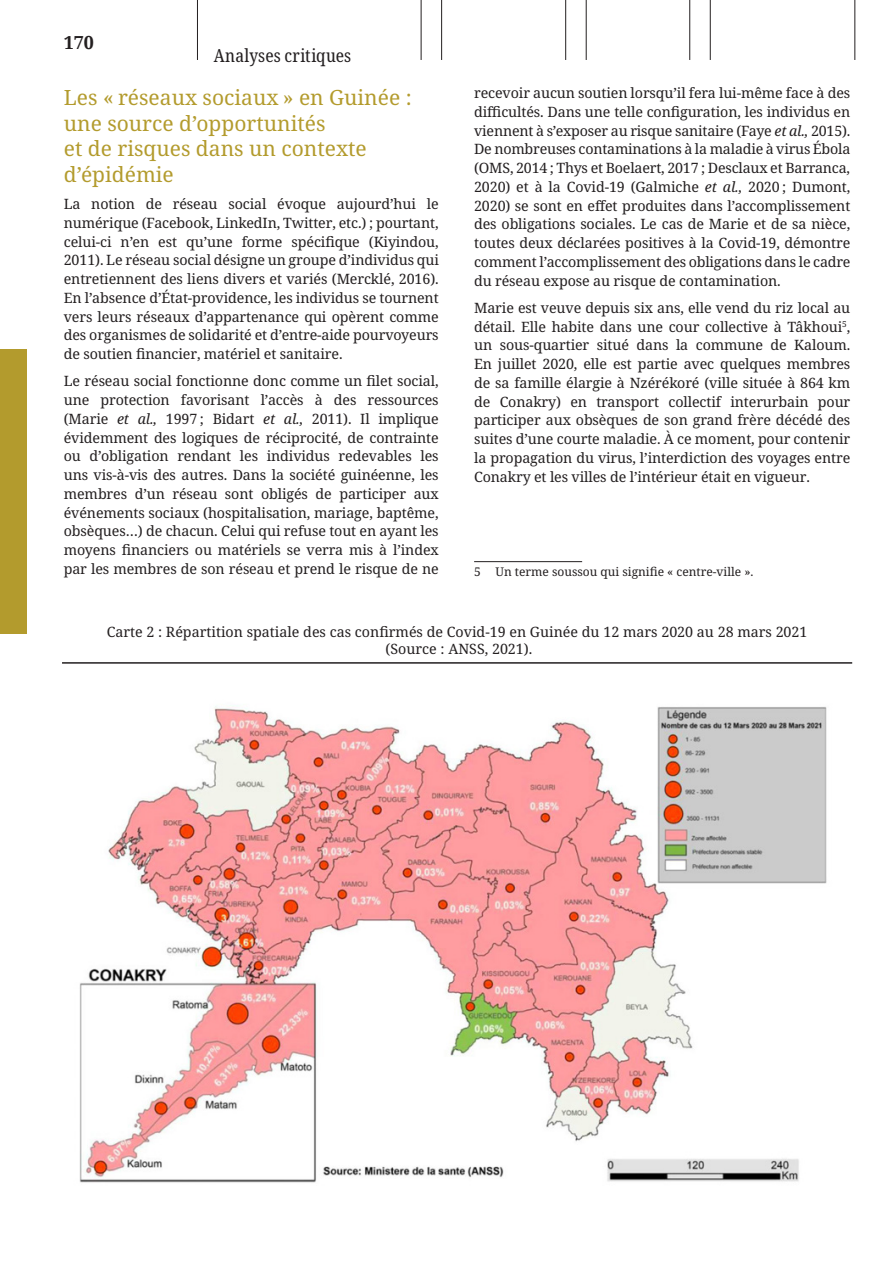
<style>
.page{position:relative;width:893px;height:1263px;background:#fff}
.page>*{position:absolute;margin:0;border:0;box-sizing:border-box;transform-origin:0 0}
.Titre_2-Fre_Sylla{font:21px/25.5px "Noto Serif";color:#b39b2d}
.t1{font:condensed 18px "Noto Serif";letter-spacing:.005em;color:#231f20}
.t2{font:700 18px "Noto Serif";color:#231f20}
.Texte_FR_Sylla{font:14.25px/18.8px "Noto Serif";letter-spacing:-.01em;color:#231f20;text-align:justify}
.legende-carte{font:14.25px/16.5px "Noto Serif";color:#231f20;text-align:center}
.Note{font:12px "Noto Serif";color:#231f20}
.s1{font-style:italic}
</style>
<div class="page">
<div style="left:0;top:349px;width:27px;height:285px;background:#b39b2d"></div>
<hr style="left:197px;top:0;width:1px;height:60px;background:#231f20">
<hr style="left:441px;top:0;width:1px;height:60px;background:#231f20">
<hr style="left:586px;top:0;width:1px;height:60px;background:#231f20">
<hr style="left:710px;top:0;width:1px;height:60px;background:#231f20">
<hr style="left:854px;top:0;width:1px;height:60px;background:#231f20">
<hr style="left:421px;top:0;width:1px;height:60px;background:#231f20">
<hr style="left:565px;top:0;width:1px;height:60px;background:#231f20">
<hr style="left:689px;top:0;width:1px;height:60px;background:#231f20">
<hr style="left:474px;top:561px;width:108px;height:1px;background:#231f20">
<hr style="left:62px;top:662px;width:790px;height:2px;background:#231f20">
<img style="left:79px;top:705px;width:748px;height:478px">
<p class="t2" style="left:64px;top:30px;width:32px">170</p>
<p class="t1" style="left:214px;top:44px;width:139px">Analyses critiques</p>
<p class="Titre_2-Fre_Sylla" style="left:64px;top:86px;width:349px">Les « réseaux sociaux » en Guinée : une source d’opportunités<br>et de risques dans un contexte d’épidémie</p>
<p class="Texte_FR_Sylla" style="left:64px;top:195px;width:377px">La notion de réseau social évoque aujourd’hui le numérique (Facebook, LinkedIn, Twitter, etc.) ; pourtant, celui-ci n’en est qu’une forme spécifique (Kiyindou, 2011). Le réseau social désigne un groupe d’individus qui entretiennent des liens divers et variés (Mercklé, 2016).<br>En l’absence d’État-providence, les individus se tournent vers leurs réseaux d’appartenance qui opèrent comme des organismes de solidarité et d’entre-aide pourvoyeurs de soutien financier, matériel et sanitaire.</p>
<p class="Texte_FR_Sylla" style="left:64px;top:372px;width:377px">Le réseau social fonctionne donc comme un filet social, une protection favorisant l’accès à des ressources (Marie <span class="s1">et al.,</span> 1997 ; Bidart <span class="s1">et al.,</span> 2011). Il implique évidemment des logiques de réciprocité, de contrainte ou d’obligation rendant les individus redevables les uns vis-à-vis des autres. Dans la société guinéenne, les membres d’un réseau sont obligés de participer aux événements sociaux (hospitalisation, mariage, baptême, obsèques…) de chacun. Celui qui refuse tout en ayant les moyens financiers ou matériels se verra mis à l’index par les membres de son réseau et prend le risque de ne</p>
<p class="Texte_FR_Sylla" style="left:474px;top:84px;width:378px">recevoir aucun soutien lorsqu’il fera lui-même face à des difficultés. Dans une telle configuration, les individus en viennent à s’exposer au risque sanitaire (Faye <span class="s1">et al.,</span> 2015).<br>De nombreuses contaminations à la maladie à virus Ébola (OMS, 2014 ; Thys et Boelaert, 2017 ; Desclaux et Barranca, 2020) et à la Covid-19 (Galmiche <span class="s1">et al.,</span> 2020 ; Dumont, 2020) se sont en effet produites dans l’accomplissement des obligations sociales. Le cas de Marie et de sa nièce, toutes deux déclarées positives à la Covid-19, démontre comment l’accomplissement des obligations dans le cadre du réseau expose au risque de contamination.</p>
<p class="Texte_FR_Sylla" style="left:474px;top:299px;width:378px">Marie est veuve depuis six ans, elle vend du riz local au détail. Elle habite dans une cour collective à Tâkhoui<sup>5</sup>, un sous-quartier situé dans la commune de Kaloum.<br>En juillet 2020, elle est partie avec quelques membres de sa famille élargie à Nzérékoré (ville située à 864 km de Conakry) en transport collectif interurbain pour participer aux obsèques de son grand frère décédé des suites d’une courte maladie. À ce moment, pour contenir la propagation du virus, l’interdiction des voyages entre Conakry et les villes de l’intérieur était en vigueur.</p>
<p class="Note" style="left:474px;top:563px;width:281px">5 Un terme soussou qui signifie « centre-ville ».</p>
<p class="legende-carte" style="left:107px;top:624px;width:702px">Carte 2 : Répartition spatiale des cas confirmés de Covid-19 en Guinée du 12 mars 2020 au 28 mars 2021 (Source : ANSS, 2021).</p>
</div>
